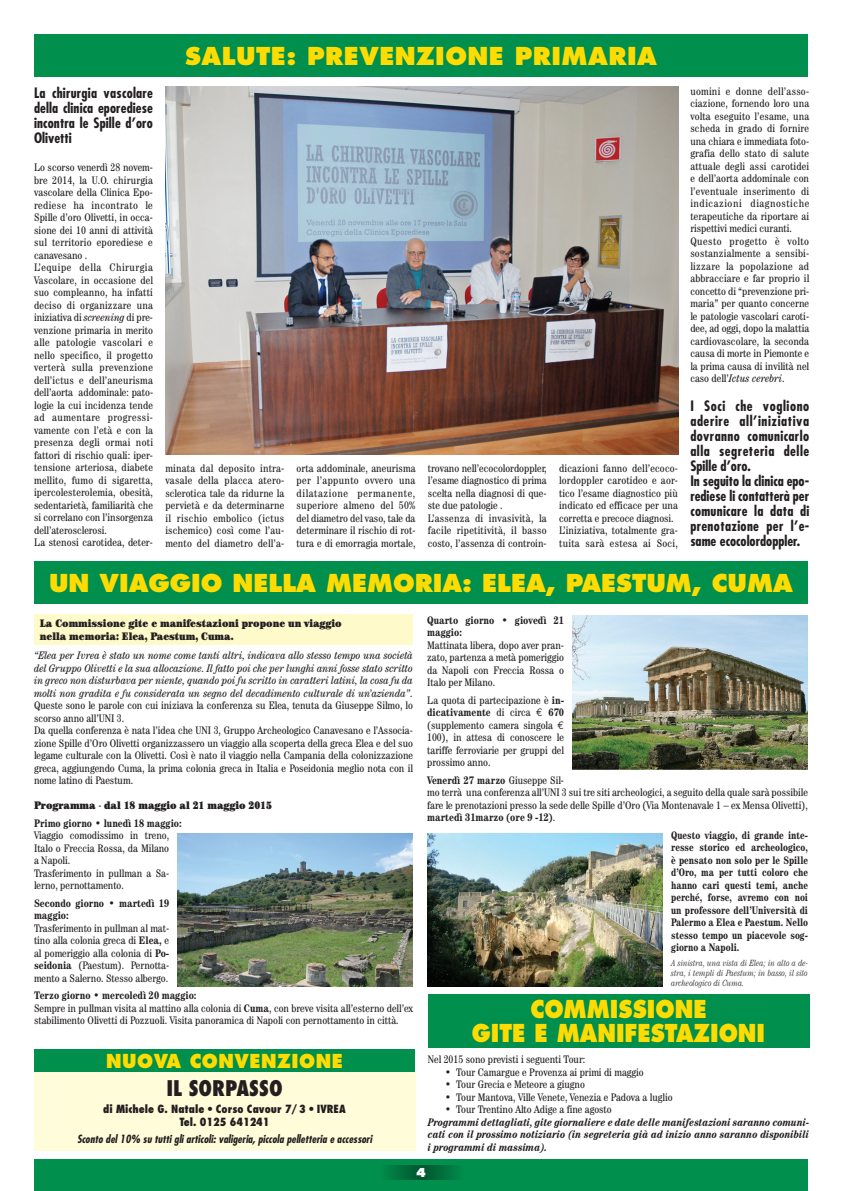
<style>
.page{position:relative;width:842px;height:1191px;background:#fff}
.page>*{position:absolute;margin:0;border:0;box-sizing:border-box;transform-origin:0 0}
.t1{font:800 24px "Futura";color:#ffdc01}
.t2{font:800 24px/24px "Futura";color:#ffdc01;text-align:center;scale:.89 1}
.t3{font:800 24px "Futura";letter-spacing:.02em;color:#ffdc01}
.t4{font:800 condensed 21px "Futura";color:#231f20}
.t5{font:800 18.7px "Futura";letter-spacing:.03em;color:#ffdc01;scale:.95 1}
.t6{font:700 condensed 14px/15px "Futura";letter-spacing:.01em;color:#231f20;text-align:justify}
.t7{font:800 12px "Futura";color:#fff}
.t8{font:condensed 11px/12.5px "Century IT Cby BT";color:#231f20}
.t9{font:italic condensed 11px/12.5px "Century IT Cby BT";color:#231f20;text-align:justify}
.t10{font:700 condensed 11px/12.5px "Century IT Cby BT";color:#231f20;text-align:justify;scale:.95 1}
.t11{font:italic 700 condensed 11px/12.5px "Century IT Cby BT";color:#231f20;text-align:justify}
.t12{font:ultra-condensed 11px/12.5px "Century IT Cby BT";color:#231f20}
.t13{font:700 condensed 11px/12.5px "Century IT Cby BT";color:#231f20}
.t14{font:italic 700 condensed 11px "Futura";color:#231f20}
.t15{font:800 condensed 11px/12.5px "Futura";color:#231f20;text-align:center}
.t16{font:italic 300 condensed 9px/10px "Century IT Cby BT";color:#231f20;text-align:justify;scale:.95 1}
.s1{font-style:italic}
.s2{font-weight:700}
.s3{font-family:"Euro Mono";font-stretch:normal}
</style>
<div class="page">
<div style="left:34px;top:1159px;width:774px;height:32px;background:#008f4d"></div>
<svg style="left:387px;top:1165px;width:70px;height:14px"></svg>
<div style="left:34px;top:614px;width:379px;height:30px;background:#fffaca"></div>
<div style="left:34px;top:561px;width:774px;height:43px;background:#008f4d"></div>
<div style="left:428px;top:994px;width:381px;height:53px;background:#008f4d"></div>
<img style="left:165px;top:86px;width:513px;height:369px">
<img style="left:178px;top:833px;width:235px;height:153px">
<img style="left:572px;top:615px;width:236px;height:154px">
<img style="left:427px;top:833px;width:236px;height:154px">
<div style="left:34px;top:1072px;width:381px;height:79px;background:#fffcda"></div>
<div style="left:34px;top:1049px;width:381px;height:23px;background:#008f4d"></div>
<div style="left:34px;top:34px;width:774px;height:43px;background:#008f4d"></div>
<p class="t6" style="left:34px;top:85px;width:120px">La chirurgia vascolare della clinica eporediese incontra le Spille d’oro Olivetti</p>
<p class="t8" style="left:34px;top:161px;width:120px">Lo scorso venerdì 28 novem&shy;bre 2014, la U.O. chirurgia vascolare della Clinica Epo&shy;rediese ha incontrato le<br>Spille d’oro Olivetti, in occa&shy;sione dei 10 anni di attività sul territorio eporediese e canavesano .<br>L’equipe della Chirurgia<br>Vascolare, in occasione del suo compleanno, ha infatti deciso di organizzare una iniziativa di <span class="s1">screening</span> di pre&shy;venzione primaria in merito alle patologie vascolari e nello specifico, il progetto verterà sulla prevenzione dell’ictus e dell’aneurisma dell’aorta addominale: pato&shy;logie la cui incidenza tende ad aumentare progressi&shy;vamente con l’età e con la presenza degli ormai noti fattori di rischio quali: iper&shy;tensione arteriosa, diabete mellito, fumo di sigaretta, ipercolesterolemia, obesità, sedentarietà, familiarità che si correlano con l’insorgenza dell’aterosclerosi.<br>La stenosi carotidea, deter-</p>
<h1 class="t3" style="left:185px;top:41px;width:473px">SALUTE: PREVENZIONE PRIMARIA</h1>
<p class="t8" style="left:165px;top:461px;width:120px;text-align:justify">minata dal deposito intra&shy;vasale della placca atero&shy;sclerotica tale da ridurne la pervietà e da determinarne il rischio embolico (ictus ischemico) così come l’au&shy;mento del diametro dell’a-</p>
<p class="t8" style="left:297px;top:461px;width:120px;text-align:justify">orta addominale, aneurisma per l’appunto ovvero una dilatazione permanente, superiore almeno del 50% del diametro del vaso, tale da determinare il rischio di rot&shy;tura e di emorragia mortale,</p>
<p class="t8" style="left:428px;top:461px;width:120px">trovano nell’ecocolordoppler, l’esame diagnostico di prima scelta nella diagnosi di que&shy;ste due patologie .<br>L’assenza di invasività, la facile ripetitività, il basso costo, l’assenza di controin-</p>
<p class="t8" style="left:559px;top:461px;width:120px">dicazioni fanno dell’ecoco&shy;lordoppler carotideo e aor&shy;tico l’esame diagnostico più indicato ed efficace per una corretta e precoce diagnosi.<br>L’iniziativa, totalmente gra&shy;tuita sarà estesa ai Soci,</p>
<p class="t8" style="left:690px;top:84px;width:120px">uomini e donne dell’asso&shy;ciazione, fornendo loro una volta eseguito l’esame, una scheda in grado di fornire una chiara e immediata foto&shy;grafia dello stato di salute attuale degli assi carotidei e dell’aorta addominale con l’eventuale inserimento di indicazioni diagnostiche terapeutiche da riportare ai rispettivi medici curanti.<br>Questo progetto è volto sostanzialmente a sensibi&shy;lizzare la popolazione ad abbracciare e far proprio il concetto di “prevenzione pri&shy;maria” per quanto concerne le patologie vascolari caroti&shy;dee, ad oggi, dopo la malattia cardiovascolare, la seconda causa di morte in Piemonte e la prima causa di invilità nel caso dell’<span class="s1">Ictus cerebri</span>.</p>
<p class="t6" style="left:690px;top:398px;width:120px;text-align:left">I Soci che vogliono aderire all’iniziativa dovranno comunicarlo alla segreteria delle<br>Spille d’oro.<br>In seguito la clinica epo&shy;rediese li contatterà per comunicare la data di prenotazione per l’e&shy;same ecocolordoppler.</p>
<h1 class="t1" style="left:49px;top:568px;width:745px">UN VIAGGIO NELLA MEMORIA: ELEA, PAESTUM, CUMA</h1>
<p class="t12" style="left:40px;top:617px;width:303px">La Commissione gite e manifestazioni propone un viaggio nella memoria: Elea, Paestum, Cuma.</p>
<p class="t9" style="left:34px;top:649px;width:380px">“Elea per Ivrea è stato un nome come tanti altri, indicava allo stesso tempo una società del Gruppo Olivetti e la sua allocazione. Il fatto poi che per lunghi anni fosse stato scritto in greco non disturbava per niente, quando poi fu scritto in caratteri latini, la cosa fu da molti non gradita e fu considerata un segno del decadimento culturale di un’azienda”.</p>
<p class="t8" style="left:34px;top:699px;width:380px">Queste sono le parole con cui iniziava la conferenza su Elea, tenuta da Giuseppe Silmo, lo scorso anno all’UNI 3.<br>Da quella conferenza è nata l’idea che UNI 3, Gruppo Archeologico Canavesano e l’Associa&shy;zione Spille d’Oro Olivetti organizzassero un viaggio alla scoperta della greca Elea e del suo legame culturale con la Olivetti. Così è nato il viaggio nella Campania della colonizzazione greca, aggiungendo Cuma, la prima colonia greca in Italia e Poseidonia meglio nota con il nome latino di Paestum.</p>
<p class="t12" style="left:34px;top:799px;width:239px">Programma - dal 18 maggio al 21 maggio 2015</p>
<p class="t13" style="left:34px;top:816px;width:149px">Primo giorno • lunedì 18 maggio:</p>
<p class="t8" style="left:34px;top:829px;width:137px">Viaggio comodissimo in treno,<br>Italo o Freccia Rossa, da Milano a Napoli.<br>Trasferimento in pullman a Sa&shy;lerno, pernottamento.</p>
<p class="t13" style="left:34px;top:896px;width:137px">Secondo giorno • martedì 19 maggio:</p>
<p class="t8" style="left:34px;top:921px;width:137px;text-align:justify">Trasferimento in pullman al mat&shy;tino alla colonia greca di <span class="s2">Elea,</span> e al pomeriggio alla colonia di <span class="s2">Po&shy;seidonia</span> (Paestum). Pernotta&shy;mento a Salerno. Stesso albergo.</p>
<p class="t8" style="left:34px;top:989px;width:380px"><span class="s2">Terzo giorno • mercoledì 20 maggio:<br></span>Sempre in pullman visita al mattino alla colonia di <span class="s2">Cuma</span>, con breve visita all’esterno dell’ex stabilimento Olivetti di Pozzuoli. Visita panoramica di Napoli con pernottamento in città.</p>
<h3 class="t5" style="left:106px;top:1049px;width:251px">NUOVA CONVENZIONE</h3>
<h2 class="t4" style="left:166px;top:1074px;width:118px">IL SORPASSO</h2>
<p class="t15" style="left:103px;top:1102px;width:244px">di Michele G. Natale • Corso Cavour 7/3 • IVREA<br>Tel. 0125 641241</p>
<p class="t14" style="left:77px;top:1132px;width:297px">Sconto del 10% su tutti gli articoli: valigeria, piccola pelletteria e accessori</p>
<p class="t13" style="left:427px;top:613px;width:138px">Quarto giorno • giovedì 21 maggio:</p>
<p class="t8" style="left:427px;top:638px;width:138px;text-align:justify">Mattinata libera, dopo aver pran&shy;zato, partenza a metà pomeriggio da Napoli con Freccia Rossa o Italo per Milano.</p>
<p class="t8" style="left:427px;top:693px;width:138px;text-align:justify">La quota di partecipazione è <span class="s2">in&shy;dicativamente</span> di circa <span class="s3">€</span> <span class="s2">670 </span>(supplemento camera singola <span class="s3">€ </span>100), in attesa di conoscere le tariffe ferroviarie per gruppi del prossimo anno.</p>
<p class="t8" style="left:427px;top:773px;width:382px"><span class="s2">Venerdì 27 marzo</span> Giuseppe Sil-<br>mo terrà una conferenza all’UNI 3 sui tre siti archeologici, a seguito della quale sarà possibile fare le prenotazioni presso la sede delle Spille d’Oro (Via Montenavale 1 – ex Mensa Olivetti), <span class="s2">martedì 31marzo (ore 9 -12)</span>.</p>
<p class="t10" style="left:671px;top:828px;width:146px">Questo viaggio, di grande inte&shy;resse storico ed archeologico, è pensato non solo per le Spille d’Oro, ma per tutti coloro che hanno cari questi temi, anche perché, forse, avremo con noi un professore dell’Università di Palermo a Elea e Paestum. Nello stesso tempo un piacevole sog&shy;giorno a Napoli.</p>
<p class="t16" style="left:671px;top:958px;width:146px">A sinistra, una vista di Elea; in alto a de&shy;stra, i templi di Paestum; in basso, il sito archeologico di Cuma.</p>
<h1 class="t2" style="left:472px;top:997px;width:331px">COMMISSIONE<br>GITE E MANIFESTAZIONI</h1>
<p class="t8" style="left:428px;top:1053px;width:159px">Nel 2015 sono previsti i seguenti Tour:</p>
<p class="t8" style="left:445px;top:1065px;width:200px">• Tour Camargue e Provenza ai primi di maggio</p>
<p class="t8" style="left:445px;top:1078px;width:141px">• Tour Grecia e Meteore a giugno</p>
<p class="t8" style="left:445px;top:1090px;width:229px">• Tour Mantova, Ville Venete, Venezia e Padova a luglio</p>
<p class="t8" style="left:445px;top:1103px;width:168px">• Tour Trentino Alto Adige a fine agosto</p>
<p class="t11" style="left:428px;top:1115px;width:383px">Programmi dettagliati, gite giornaliere e date delle manifestazioni saranno comuni&shy;cati con il prossimo notiziario (in segreteria già ad inizio anno saranno disponibili i programmi di massima).</p>
<p class="t7" style="left:416px;top:1165px;width:11px">4</p>
</div>
